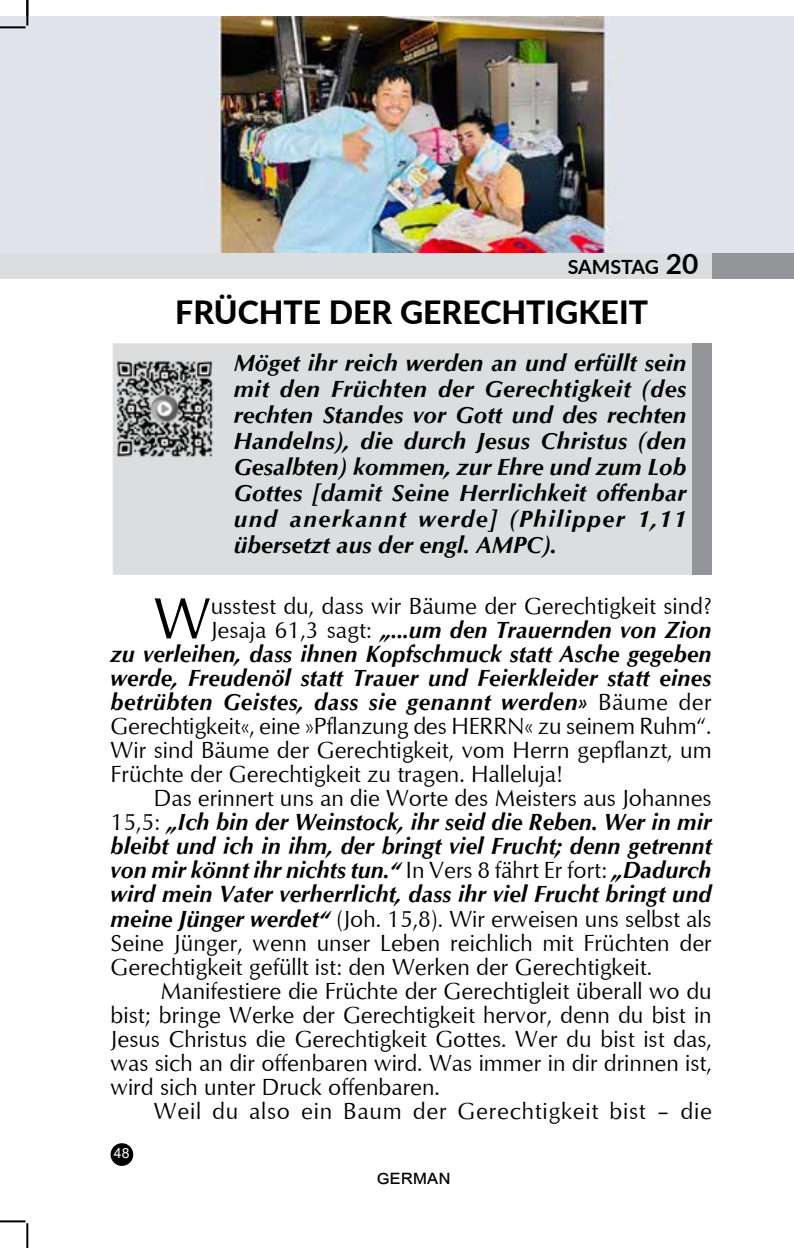
<style>
.page{position:relative;width:794px;height:1248px;background:#fff}
.page>*{position:absolute;margin:0;border:0;box-sizing:border-box;transform-origin:0 0}
.t1{font:59.8px "Optimum";color:#000;scale:.96 1}
.t2{font:900 32px "Lato";color:#000}
.t3{font:24px "Optimum";color:#000;scale:.96 1}
.t4{font:italic 700 24px "Optimum";color:#000;scale:.96 1}
.t5{font:italic 700 24px/26px "Optimum";color:#000;text-align:justify}
.t6{font:italic 700 24px "Optimum";letter-spacing:.02em;color:#000;scale:.96 1}
.t7{font:24px "Optimum";letter-spacing:.03em;color:#000;scale:.96 1}
.t8{font:20px "Arial";color:#000}
.t9{font:700 19.6px "Lato";letter-spacing:-.005em;color:#000}
.t10{font:14px "Arial";color:#fff}
.s1{font-size:28px}
.s2{font-weight:400;font-style:normal}
.s3{font-weight:700;font-style:italic}
</style>
<div class="page">
<div style="left:0;top:252px;width:794px;height:27px;background:#939598"></div>
<div style="left:0;top:252px;width:712px;height:27px;background:#dcddde"></div>
<div style="left:111px;top:1143px;width:22px;height:22px;background:#000;border-radius:50%"></div>
<hr style="left:0;top:1220px;width:26px;height:2px;background:#000">
<hr style="left:26px;top:1222px;width:2px;height:25px;background:#000">
<img style="left:0;top:16px;width:794px;height:237px">
<hr style="left:0;top:26px;width:26px;height:2px;background:#000">
<hr style="left:26px;top:0;width:2px;height:26px;background:#000">
<div style="left:111px;top:341px;width:584px;height:236px;background:#dcddde;border:2px solid #fff"></div>
<div style="left:692px;top:343px;width:20px;height:231px;background:#939598"></div>
<img style="left:116px;top:361px;width:97px;height:96px">
<p class="t9" style="left:568px;top:253px;width:132px">SAMSTAG <span class="s1">20</span></p>
<h2 class="t2" style="left:175px;top:288px;width:474px">FRÜCHTE DER GERECHTIGKEIT</h2>
<p class="t5" style="left:234px;top:350px;width:454px">Möget ihr reich werden an und erfüllt sein mit den Früchten der Gerechtigkeit (des rechten Standes vor Gott und des rechten Handelns), die durch Jesus Christus (den Gesalbten) kommen, zur Ehre und zum Lob Gottes [damit Seine Herrlichkeit offenbar und anerkannt werde] (Philipper 1,11 übersetzt aus der engl. AMPC).</p>
<h1 class="t1" style="left:154px;top:581px;width:61px">W</h1>
<p class="t3" style="left:211px;top:591px;width:523px">usstest du, dass wir Bäume der Gerechtigkeit sind?</p>
<p class="t4" style="left:211px;top:616px;width:523px"><span class="s2">Jesaja 61,3 sagt:</span> „...um den Trauernden von Zion</p>
<p class="t4" style="left:111px;top:640px;width:627px">zu verleihen, dass ihnen Kopfschmuck statt Asche gegeben</p>
<p class="t4" style="left:111px;top:664px;width:627px">werde, Freudenöl statt Trauer und Feierkleider statt eines</p>
<p class="t6" style="left:111px;top:688px;width:628px">betrübten Geistes, dass sie genannt werden» <span class="s2">Bäume der</span></p>
<p class="t3" style="left:111px;top:711px;width:627px">Gerechtigkeit«, eine »Pflanzung des HERRN« zu seinem Ruhm“.</p>
<p class="t3" style="left:111px;top:735px;width:627px">Wir sind Bäume der Gerechtigkeit, vom Herrn gepflanzt, um</p>
<p class="t3" style="left:111px;top:759px;width:472px">Früchte der Gerechtigkeit zu tragen. Halleluja!</p>
<p class="t3" style="left:154px;top:783px;width:582px">Das erinnert uns an die Worte des Meisters aus Johannes</p>
<p class="t4" style="left:111px;top:808px;width:628px"><span class="s2">15,5:</span> „Ich bin der Weinstock, ihr seid die Reben. Wer in mir</p>
<p class="t4" style="left:111px;top:832px;width:628px">bleibt und ich in ihm, der bringt viel Frucht; denn getrennt</p>
<p class="t4" style="left:111px;top:856px;width:627px">von mir könnt ihr nichts tun.“ <span class="s2">In Vers 8 fährt Er fort:</span> „Dadurch</p>
<p class="t4" style="left:111px;top:880px;width:627px">wird mein Vater verherrlicht, dass ihr viel Frucht bringt und</p>
<p class="t3" style="left:111px;top:903px;width:627px"><span class="s3">meine Jünger werdet“</span> (Joh. 15,8). Wir erweisen uns selbst als</p>
<p class="t3" style="left:111px;top:927px;width:628px">Seine Jünger, wenn unser Leben reichlich mit Früchten der</p>
<p class="t3" style="left:111px;top:951px;width:565px">Gerechtigkeit gefüllt ist: den Werken der Gerechtigkeit.</p>
<p class="t3" style="left:160px;top:975px;width:576px">Manifestiere die Früchte der Gerechtigleit überall wo du</p>
<p class="t3" style="left:111px;top:999px;width:628px">bist; bringe Werke der Gerechtigkeit hervor, denn du bist in</p>
<p class="t3" style="left:111px;top:1023px;width:628px">Jesus Christus die Gerechtigkeit Gottes. Wer du bist ist das,</p>
<p class="t3" style="left:111px;top:1047px;width:628px">was sich an dir offenbaren wird. Was immer in dir drinnen ist,</p>
<p class="t3" style="left:111px;top:1071px;width:344px">wird sich unter Druck offenbaren.</p>
<p class="t7" style="left:154px;top:1095px;width:583px">Weil du also ein Baum der Gerechtigkeit bist – die</p>
<p class="t10" style="left:114px;top:1143px;width:17px">48</p>
<p class="t8" style="left:377px;top:1163px;width:76px">german</p>
</div>
